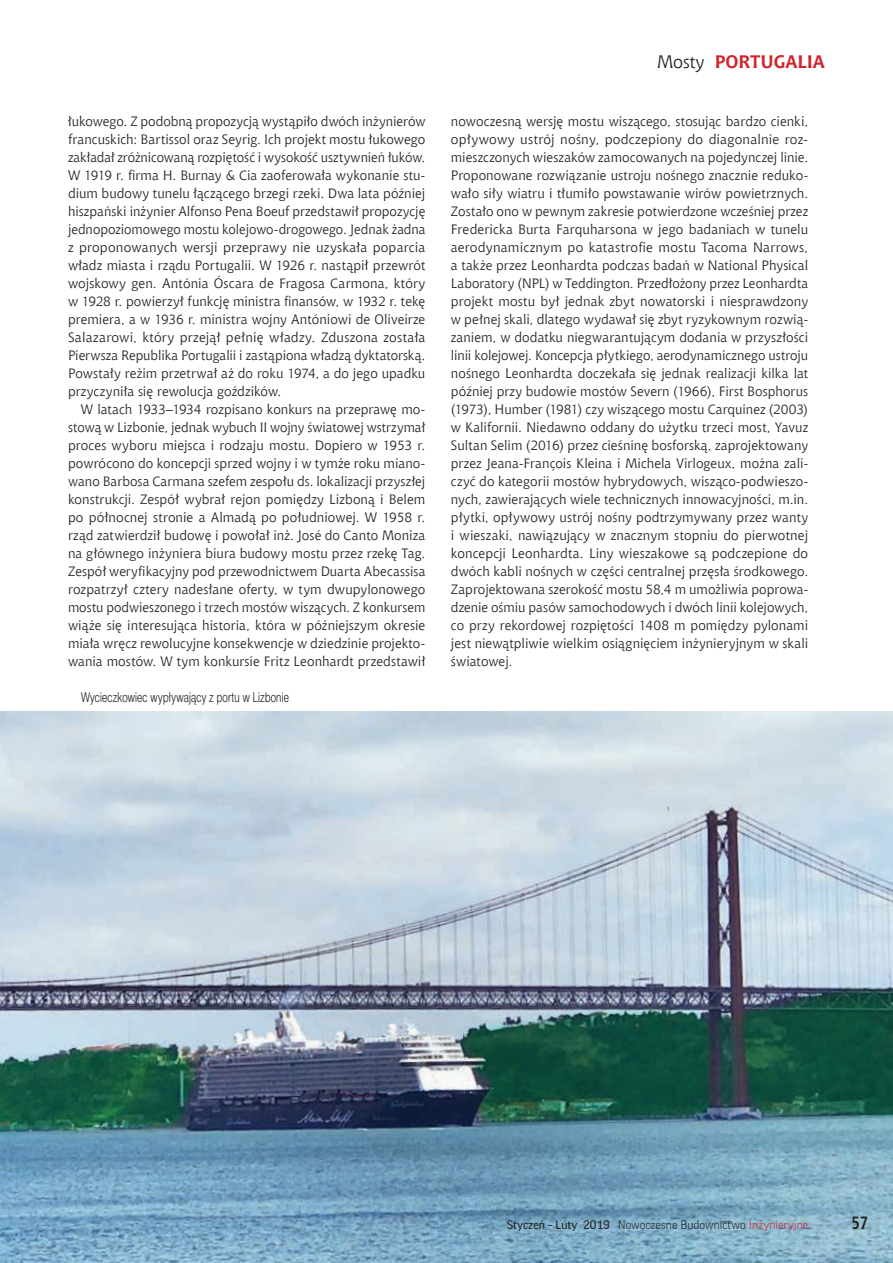
<style>
.page{position:relative;width:893px;height:1263px;background:#fff}
.page>*{position:absolute;margin:0;border:0;box-sizing:border-box;transform-origin:0 0}
.t1{font:700 18px "Chianti EU";color:#d1232a}
.t2{font:700 18px "Aerton Cnd EFN";color:#231f20}
.t3{font:13.5px/18px "Chianti EU";letter-spacing:.005em;color:#231f20;text-align:justify}
.t4{font:13.5px "Switzer Cnd EFN Light";letter-spacing:.015em;color:#231f20;scale:.9 1}
.t5{font:300 12px "Good Pro";color:#231f20}
.s1{font-weight:400;color:#231f20}
.s2{font-weight:400}
.s3{color:#d1232a}
</style>
<div class="page">
<img style="left:0;top:712px;width:893px;height:551px">
<p class="t3" style="left:68px;top:112px;width:359px">łukowego. Z podobną propozycją wystąpiło dwóch inżynierów francuskich: Bartissol oraz Seyrig. Ich projekt mostu łukowego zakładał zróżnicowaną rozpiętość i wysokość usztywnień łuków.<br>W 1919 r. firma H. Burnay &amp; Cia zaoferowała wykonanie stu&shy;dium budowy tunelu łączącego brzegi rzeki. Dwa lata później hiszpański inżynier Alfonso Pena Boeuf przedstawił propozycję jednopoziomowego mostu kolejowo-drogowego. Jednak żadna z proponowanych wersji przeprawy nie uzyskała poparcia władz miasta i rządu Portugalii. W 1926 r. nastąpił przewrót wojskowy gen. Antónia Óscara de Fragosa Carmona, który w 1928 r. powierzył funkcję ministra finansów, w 1932 r. tekę premiera, a w 1936 r. ministra wojny Antóniowi de Oliveirze Salazarowi, który przejął pełnię władzy. Zduszona została Pierwsza Republika Portugalii i zastąpiona władzą dyktatorską.<br>Powstały reżim przetrwał aż do roku 1974, a do jego upadku przyczyniła się rewolucja goździków.</p>
<p class="t3" style="left:68px;top:400px;width:359px;text-indent:13px">W latach 1933–1934 rozpisano konkurs na przeprawę mo&shy;stową w Lizbonie, jednak wybuch II wojny światowej wstrzymał proces wyboru miejsca i rodzaju mostu. Dopiero w 1953 r. powrócono do koncepcji sprzed wojny i w tymże roku miano&shy;wano Barbosa Carmana szefem zespołu ds. lokalizacji przyszłej konstrukcji. Zespół wybrał rejon pomiędzy Lizboną i Belem po północnej stronie a Almadą po południowej. W 1958 r. rząd zatwierdził budowę i powołał inż. José do Canto Moniza na głównego inżyniera biura budowy mostu przez rzekę Tag.<br>Zespół weryfikacyjny pod przewodnictwem Duarta Abecassisa rozpatrzył cztery nadesłane oferty, w tym dwupylonowego mostu podwieszonego i trzech mostów wiszących. Z konkursem wiąże się interesująca historia, która w późniejszym okresie miała wręcz rewolucyjne konsekwencje w dziedzinie projekto&shy;wania mostów. W tym konkursie Fritz Leonhardt przedstawił</p>
<p class="t4" style="left:81px;top:689px;width:233px">Wycieczkowiec wypływający z portu w Lizbonie</p>
<h1 class="t1" style="left:657px;top:51px;width:170px"><span class="s1">Mosty</span> PORTUGALIA</h1>
<p class="t3" style="left:451px;top:112px;width:359px">nowoczesną wersję mostu wiszącego, stosując bardzo cienki, opływowy ustrój nośny, podczepiony do diagonalnie roz&shy;mieszczonych wieszaków zamocowanych na pojedynczej linie.<br>Proponowane rozwiązanie ustroju nośnego znacznie reduko&shy;wało siły wiatru i tłumiło powstawanie wirów powietrznych.<br>Zostało ono w pewnym zakresie potwierdzone wcześniej przez Fredericka Burta Farquharsona w jego badaniach w tunelu aerodynamicznym po katastrofie mostu Tacoma Narrows, a także przez Leonhardta podczas badań w National Physical Laboratory (NPL) w Teddington. Przedłożony przez Leonhardta projekt mostu był jednak zbyt nowatorski i niesprawdzony w pełnej skali, dlatego wydawał się zbyt ryzykownym rozwią&shy;zaniem, w dodatku niegwarantującym dodania w przyszłości linii kolejowej. Koncepcja płytkiego, aerodynamicznego ustroju nośnego Leonhardta doczekała się jednak realizacji kilka lat później przy budowie mostów Severn (1966), First Bosphorus (1973), Humber (1981) czy wiszącego mostu Carquinez (2003) w Kalifornii. Niedawno oddany do użytku trzeci most, Yavuz Sultan Selim (2016) przez cieśninę bosforską, zaprojektowany przez Jeana-François Kleina i Michela Virlogeux, można zali&shy;czyć do kategorii mostów hybrydowych, wisząco-podwieszo&shy;nych, zawierających wiele technicznych innowacyjności, m.in. płytki, opływowy ustrój nośny podtrzymywany przez wanty i wieszaki, nawiązujący w znacznym stopniu do pierwotnej koncepcji Leonhardta. Liny wieszakowe są podczepione do dwóch kabli nośnych w części centralnej przęsła środkowego.<br>Zaprojektowana szerokość mostu 58,4 m umożliwia poprowa&shy;dzenie ośmiu pasów samochodowych i dwóch linii kolejowych, co przy rekordowej rozpiętości 1408 m pomiędzy pylonami jest niewątpliwie wielkim osiągnięciem inżynieryjnym w skali światowej.</p>
<p class="t5" style="left:507px;top:1218px;width:302px"><span class="s2">Styczeń – Luty 2019</span> Nowoczesne Budownictwo <span class="s3">Inżynieryjne</span></p>
<h1 class="t2" style="left:851px;top:1212px;width:18px">57</h1>
</div>
